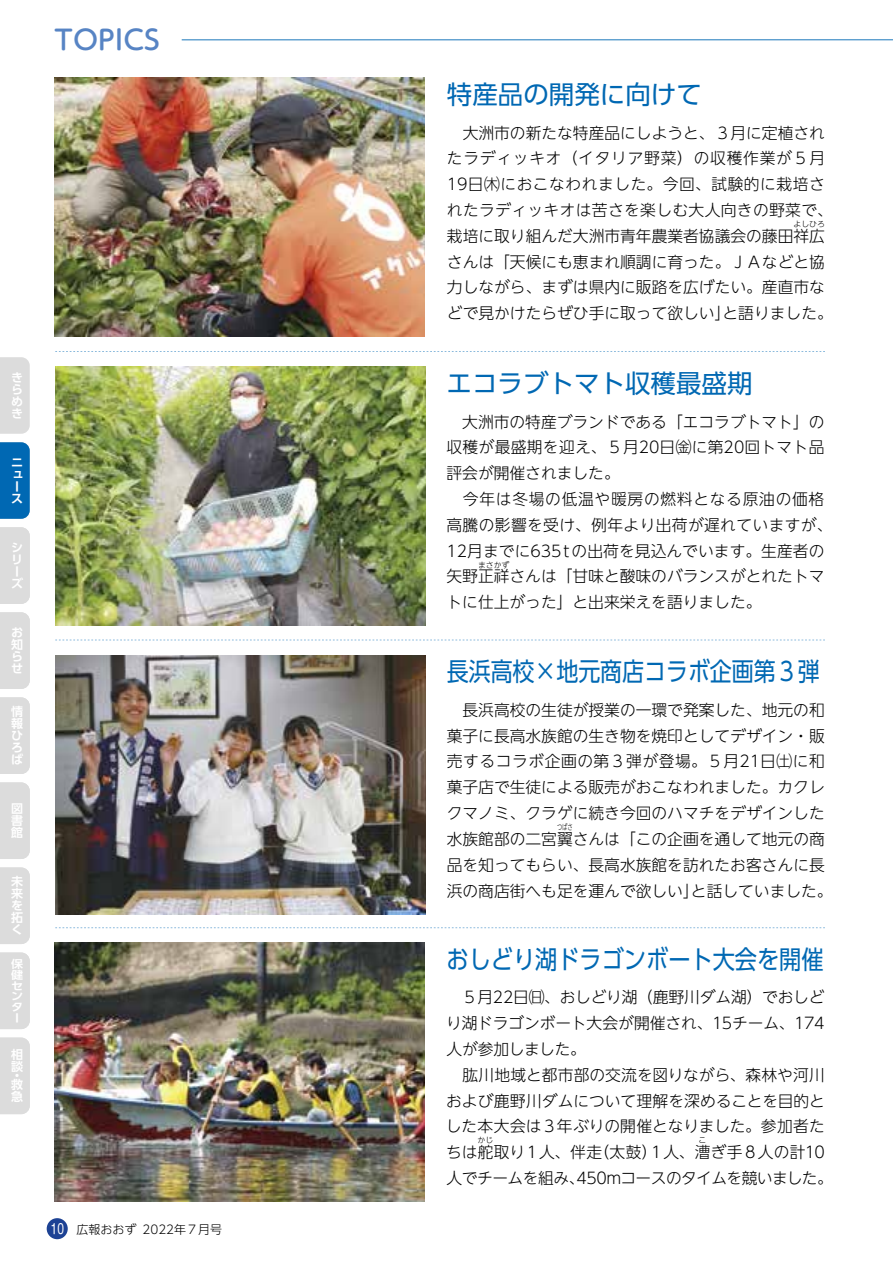
<style>
.page{position:relative;width:893px;height:1263px;background:#fff}
.page>*{position:absolute;margin:0;border:0;box-sizing:border-box;transform-origin:0 0}
.t1{font:500 27px "UD Shin M Go Pr 6 N";color:#5784c4}
.t2{font:25.5px "UD Shin Go Pr 6 N";color:#0068b3}
.t3{font:25.5px "UD Shin Go Pr 6 N";color:#0068b3;scale:.87 1}
.t4{font:25.5px "UD Shin Go Pr 6 N";color:#0068b3;scale:.86 1}
.t5{font:300 15.75px/25.8px "UD Shin Go NT Pr 6 N";color:#000}
.t6{font:300 15.75px/25.8px "UD Shin Go NT Pr 6 N";letter-spacing:.025em;color:#000}
.t7{font:300 15.75px "UD Shin Go NT Pr 6 N";letter-spacing:-.035em;color:#000}
.t8{font:700 12px/12px "UD Shin Go Pr 6 N De";color:#fff;text-align:justify}
.t9{font:300 12px "UD Shin Go NT Pr 6 N";color:#000}
.t10{font:700 10.8px/10.8px "UD Shin Go Pr 6 N De";color:#fff;text-align:justify;scale:1.11 1}
.t11{font:300 7.8px "UD Shin Go NT Pr 6 N";color:#000}
.t12{font:300 7.8px "UD Shin Go NT Pr 6 N";color:#000;scale:.67 1}
.s1{font-family:"Shin M Go Pro";font-weight:400;font-size:13.5px;color:#fff}
</style>
<div class="page">
<svg style="left:55px;top:351px;width:770px;height:1px"></svg>
<svg style="left:55px;top:640px;width:770px;height:1px"></svg>
<svg style="left:55px;top:928px;width:770px;height:1px"></svg>
<hr style="left:182px;top:39px;width:711px;height:1px;background:#0068b3">
<img style="left:55px;top:366px;width:370px;height:259px">
<img style="left:55px;top:942px;width:370px;height:260px">
<img style="left:55px;top:655px;width:370px;height:260px">
<img style="left:54px;top:77px;width:370px;height:259px">
<div style="left:47px;top:1218px;width:21px;height:21px;background:#1d4294;border-radius:50%"></div>
<div style="left:0;top:527px;width:30px;height:77px;background:#dcdcdc"></div>
<div style="left:0;top:612px;width:30px;height:77px;background:#dcdcdc"></div>
<div style="left:0;top:697px;width:30px;height:77px;background:#dcdcdc"></div>
<div style="left:0;top:782px;width:30px;height:77px;background:#dcdcdc"></div>
<div style="left:0;top:952px;width:30px;height:77px;background:#dcdcdc"></div>
<div style="left:0;top:867px;width:30px;height:77px;background:#dcdcdc"></div>
<div style="left:0;top:1037px;width:30px;height:77px;background:#dcdcdc"></div>
<div style="left:0;top:357px;width:30px;height:77px;background:#dcdcdc"></div>
<div style="left:0;top:442px;width:30px;height:77px;background:#0068b3"></div>
<h1 class="t1" style="left:54px;top:17px;width:107px">TOPICS</h1>
<p class="t8" style="left:11px;top:371px;width:13px">きらめき</p>
<p class="t8" style="left:11px;top:456px;width:13px;text-align:left">ニュース</p>
<p class="t8" style="left:11px;top:541px;width:14px;text-align:left">シリーズ</p>
<p class="t8" style="left:11px;top:626px;width:13px">お知らせ</p>
<p class="t8" style="left:11px;top:705px;width:14px">情報ひろば</p>
<p class="t8" style="left:11px;top:802px;width:13px">図書館</p>
<p class="t8" style="left:11px;top:802px;width:13px">来を拓</p>
<p class="t8" style="left:11px;top:875px;width:13px">未来を拓く</p>
<p class="t8" style="left:11px;top:887px;width:13px">図書館</p>
<p class="t10" style="left:11px;top:958px;width:12px">保健センター</p>
<p class="t8" style="left:11px;top:1048px;width:13px">相談</p>
<p class="t8" style="left:11px;top:1071px;width:13px;line-height:9px">・救</p>
<p class="t8" style="left:11px;top:1090px;width:13px">急</p>
<p class="t9" style="left:51px;top:1219px;width:173px"><span class="s1">10</span> 広報おおず 2022年７月号</p>
<h2 class="t2" style="left:447px;top:73px;width:256px">特産品の開発に向けて</h2>
<p class="t6" style="left:447px;top:119px;width:387px">　大洲市の新たな特産品にしようと、３月に定植されたラディッキオ（イタリア野菜）の収穫作業が５月<br>19日㈭におこなわれました。今回、試験的に栽培されたラディッキオは苦さを楽しむ大人向きの野菜で、栽培に取り組んだ大洲市青年農業者協議会の藤田祥広</p>
<p class="t11" style="left:793px;top:218px;width:33px">よしひろ</p>
<p class="t5" style="left:447px;top:248px;width:387px">さんは「天候にも恵まれ順調に育った。ＪＡなどと協力しながら、まずは県内に販路を広げたい。産直市などで見かけたらぜひ手に取って欲しい」と語りました。</p>
<h2 class="t2" style="left:446px;top:362px;width:307px">エコラブトマト収穫最盛期</h2>
<p class="t5" style="left:446px;top:408px;width:387px">　大洲市の特産ブランドである「エコラブトマト」の収穫が最盛期を迎え、５月20日㈮に第20回トマト品評会が開催されました。<br>　今年は冬場の低温や暖房の燃料となる原油の価格高騰の影響を受け、例年より出荷が遅れていますが、<br>12月までに635tの出荷を見込んでいます。生産者の矢野正祥さんは「甘味と酸味のバランスがとれたトマ</p>
<p class="t11" style="left:478px;top:558px;width:33px">まさかず</p>
<p class="t5" style="left:446px;top:589px;width:316px">トに仕上がった」と出来栄えを語りました。</p>
<h2 class="t4" style="left:447px;top:651px;width:435px">長浜高校×地元商店コラボ企画第３弾</h2>
<p class="t5" style="left:447px;top:696px;width:380px;text-align:justify">　長浜高校の生徒が授業の一環で発案した、地元の和菓子に長高水族館の生き物を焼印としてデザイン・販売するコラボ企画の第３弾が登場。５月21日㈯に和菓子店で生徒による販売がおこなわれました。カクレクマノミ、クラゲに続き今回のハマチをデザインした水族館部の二宮翼さんは「この企画を通して地元の商</p>
<p class="t12" style="left:557px;top:821px;width:25px">つばさ</p>
<p class="t5" style="left:447px;top:851px;width:387px">品を知ってもらい、長高水族館を訪れたお客さんに長浜の商店街へも足を運んで欲しい」と話していました。</p>
<h2 class="t3" style="left:446px;top:938px;width:435px">おしどり湖ドラゴンボート大会を開催</h2>
<p class="t5" style="left:446px;top:984px;width:381px">　５月22日㈰、おしどり湖（鹿野川ダム湖）でおしどり湖ドラゴンボート大会が開催され、15チーム、174人が参加しました。<br>　肱川地域と都市部の交流を図りながら、森林や河川および鹿野川ダムについて理解を深めることを目的とした本大会は３年ぶりの開催となりました。参加者たちは舵取り１人、伴走（太鼓）１人、漕ぎ手８人の計10</p>
<p class="t11" style="left:478px;top:1134px;width:17px">かじ</p>
<p class="t11" style="left:699px;top:1134px;width:9px">こ</p>
<p class="t7" style="left:446px;top:1165px;width:388px">人でチームを組み、450mコースのタイムを競いました。</p>
</div>
